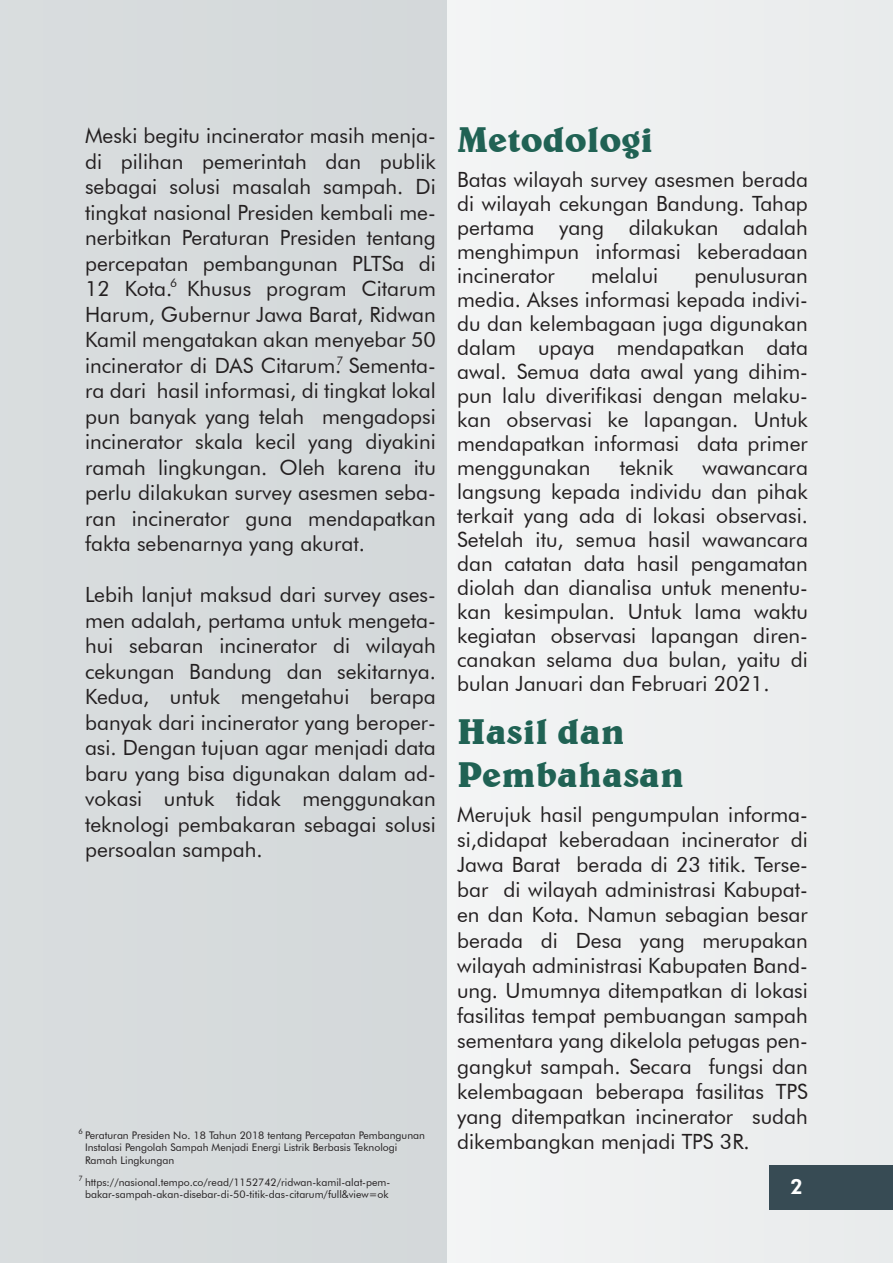
<style>
.page{position:relative;width:893px;height:1263px;background:#eef0f0}
.page>*{position:absolute;margin:0;border:0;box-sizing:border-box;transform-origin:0 0}
.t1{font:700 36px/43.2px "Belwe BT";color:#206254}
.t2{font:21px/25.5px "Futura BT";color:#231f20;text-align:justify}
.t3{font:800 21px "Futura BT";color:#fff}
.t4{font:12px "Futura BT";color:#231f20}
.t5{font:10.5px/12.6px "Futura BT";color:#231f20}
.t6{font:7.5px "Futura BT";color:#231f20}
</style>
<div class="page">
<div style="left:0;top:0;width:446px;height:1263px;background:#d6dbdc"></div>
<div style="left:770px;top:1166px;width:123px;height:43px;background:#374b54"></div>
<p class="t2" style="left:85px;top:123px;width:352px">Meski begitu incinerator masih menja&shy;di pilihan pemerintah dan publik sebagai solusi masalah sampah. Di tingkat nasional Presiden kembali me&shy;nerbitkan Peraturan Presiden tentang percepatan pembangunan PLTSa di 12 Kota. Khusus program Citarum Harum, Gubernur Jawa Barat, Ridwan Kamil mengatakan akan menyebar 50 incinerator di DAS Citarum. Sementa&shy;ra dari hasil informasi, di tingkat lokal pun banyak yang telah mengadopsi incinerator skala kecil yang diyakini ramah lingkungan. Oleh karena itu perlu dilakukan survey asesmen seba&shy;ran incinerator guna mendapatkan fakta sebenarnya yang akurat.</p>
<p class="t2" style="left:85px;top:582px;width:352px">Lebih lanjut maksud dari survey ases&shy;men adalah, pertama untuk mengeta&shy;hui sebaran incinerator di wilayah cekungan Bandung dan sekitarnya.<br>Kedua, untuk mengetahui berapa banyak dari incinerator yang beroper&shy;asi. Dengan tujuan agar menjadi data baru yang bisa digunakan dalam ad&shy;vokasi untuk tidak menggunakan teknologi pembakaran sebagai solusi persoalan sampah.</p>
<p class="t4" style="left:170px;top:276px;width:9px">6</p>
<p class="t4" style="left:337px;top:353px;width:9px">7</p>
<p class="t6" style="left:79px;top:1126px;width:6px">6</p>
<p class="t5" style="left:85px;top:1128px;width:341px">Peraturan Presiden No. 18 Tahun 2018 tentang Percepatan Pembangunan<br>Instalasi Pengolah Sampah Menjadi Energi Listrik Berbasis Teknologi<br>Ramah Lingkungan</p>
<p class="t5" style="left:85px;top:1175px;width:307px">https://nasional.tempo.co/read/1152742/ridwan-kamil-alat-pem&shy;bakar-sampah-akan-disebar-di-50-titik-das-citarum/full&amp;view=ok</p>
<p class="t6" style="left:79px;top:1174px;width:6px">7</p>
<h1 class="t1" style="left:457px;top:117px;width:198px">Metodologi</h1>
<p class="t2" style="left:457px;top:167px;width:352px;line-height:24px">Batas wilayah survey asesmen berada di wilayah cekungan Bandung. Tahap pertama yang dilakukan adalah menghimpun informasi keberadaan incinerator</p>
<p class="t2" style="left:457px;top:263px;width:352px;line-height:24px;text-indent:237px">penulusuran media. Akses informasi kepada indivi&shy;du dan kelembagaan juga digunakan dalam upaya mendapatkan data awal. Semua data awal yang dihim&shy;pun lalu diverifikasi dengan melaku&shy;kan observasi ke lapangan. Untuk mendapatkan informasi data primer menggunakan</p>
<p class="t2" style="left:591px;top:262px;width:69px">melalui</p>
<p class="t2" style="left:620px;top:454px;width:55px">teknik</p>
<p class="t2" style="left:457px;top:455px;width:352px;line-height:24px;text-indent:245px">wawancara langsung kepada individu dan pihak terkait yang ada di lokasi observasi.<br>Setelah itu, semua hasil wawancara dan catatan data hasil pengamatan diolah dan dianalisa untuk menentu&shy;kan kesimpulan. Untuk lama waktu kegiatan observasi lapangan diren&shy;canakan selama dua bulan, yaitu di bulan Januari dan Februari 2021.</p>
<h1 class="t1" style="left:457px;top:708px;width:229px">Hasil dan<br>Pembahasan</h1>
<p class="t2" style="left:457px;top:801px;width:352px">Merujuk hasil pengumpulan informa&shy;si,didapat keberadaan incinerator di Jawa Barat berada di 23 titik. Terse&shy;bar di wilayah administrasi Kabupat&shy;en dan Kota. Namun sebagian besar berada di Desa yang merupakan wilayah administrasi Kabupaten Band&shy;ung. Umumnya ditempatkan di lokasi fasilitas tempat pembuangan sampah sementara yang dikelola petugas pen&shy;gangkut sampah. Secara fungsi dan kelembagaan beberapa fasilitas TPS yang ditempatkan incinerator sudah dikembangkan menjadi TPS 3R.</p>
<p class="t3" style="left:790px;top:1173px;width:14px">2</p>
</div>
